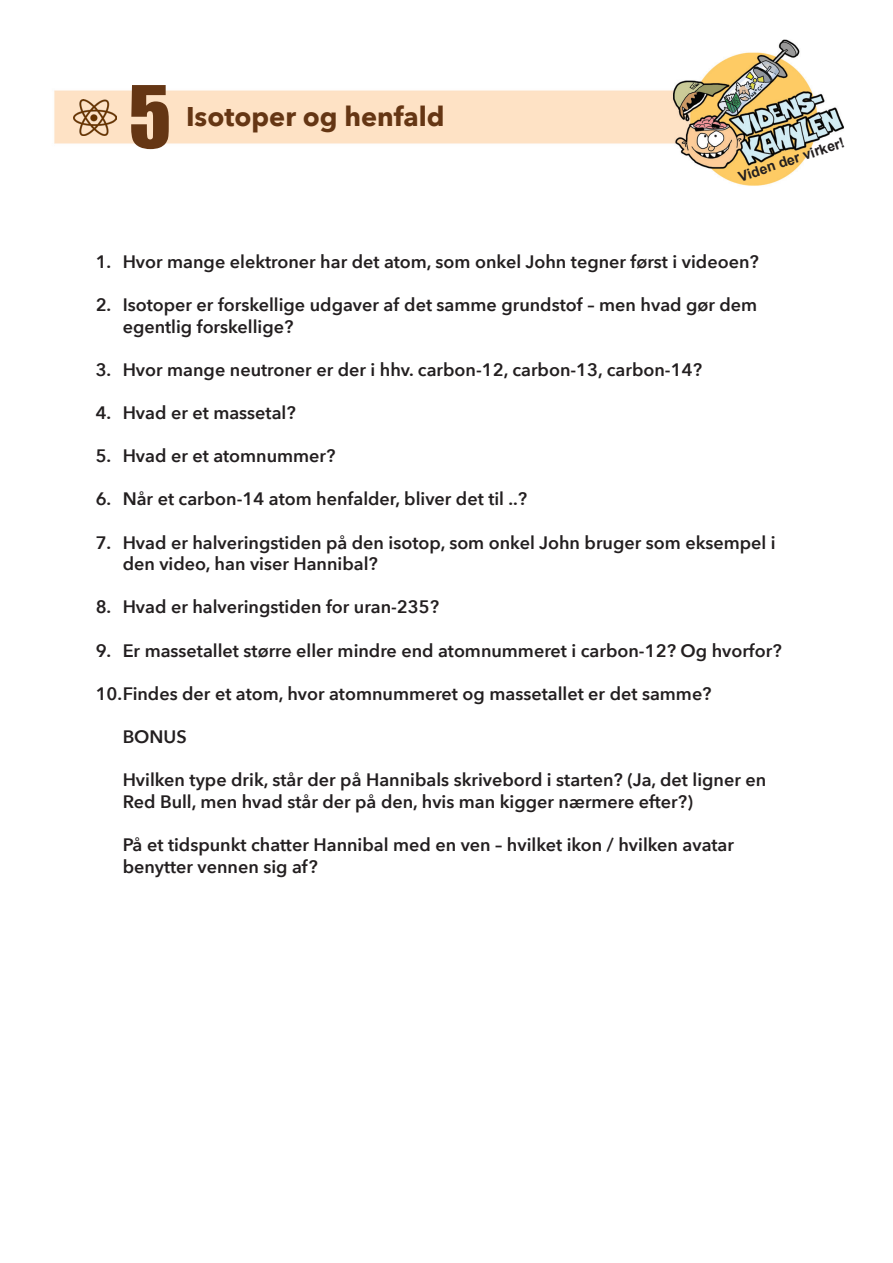
<style>
.page{position:relative;width:893px;height:1263px;background:#fff}
.page>*{position:absolute;margin:0;border:0;box-sizing:border-box;transform-origin:0 0}
.t1{font:79.5px "Impact";color:#653614}
.t2{font:700 27px "Avenir Next";color:#653614}
.t3{font:600 18px/21.6px "Avenir Next";color:#231f20}
.t4{font:700 14.1px "Arial";color:#231f20}
</style>
<div class="page">
<img style="left:54px;top:39px;width:790px;height:147px">
<img style="left:74px;top:99px;width:42px;height:37px">
<p class="t1" style="left:129px;top:55px;width:44px">5</p>
<p class="t2" style="left:186px;top:93px;width:260px">Isotoper og henfald</p>
<p class="t4" style="left:736px;top:169px;width:113px;rotate:-19deg">Viden der virker!</p>
<p class="t3" style="left:96px;top:250px;width:665px">1. Hvor mange elektroner har det atom, som onkel John tegner først i videoen?</p>
<p class="t3" style="left:123px;top:293px;width:636px;text-indent:-27px">2. Isotoper er forskellige udgaver af det samme grundstof – men hvad gør dem egentlig forskellige?</p>
<p class="t3" style="left:96px;top:358px;width:608px">3. Hvor mange neutroner er der i hhv. carbon-12, carbon-13, carbon-14?</p>
<p class="t3" style="left:96px;top:401px;width:202px">4. Hvad er et massetal?</p>
<p class="t3" style="left:96px;top:445px;width:241px">5. Hvad er et atomnummer?</p>
<p class="t3" style="left:96px;top:488px;width:433px">6. Når et carbon-14 atom henfalder, bliver det til ..?</p>
<p class="t3" style="left:123px;top:531px;width:654px;text-indent:-27px">7. Hvad er halveringstiden på den isotop, som onkel John bruger som eksempel i den video, han viser Hannibal?</p>
<p class="t3" style="left:96px;top:596px;width:345px">8. Hvad er halveringstiden for uran-235?</p>
<p class="t3" style="left:96px;top:639px;width:687px">9. Er massetallet større eller mindre end atomnummeret i carbon-12? Og hvorfor?</p>
<p class="t3" style="left:96px;top:682px;width:617px">10.Findes der et atom, hvor atomnummeret og massetallet er det samme?</p>
<p class="t3" style="left:123px;top:725px;width:66px">BONUS</p>
<p class="t3" style="left:123px;top:769px;width:645px">Hvilken type drik, står der på Hannibals skrivebord i starten? (Ja, det ligner en<br>Red Bull, men hvad står der på den, hvis man kigger nærmere efter?)</p>
<p class="t3" style="left:123px;top:833px;width:613px">På et tidspunkt chatter Hannibal med en ven – hvilket ikon / hvilken avatar benytter vennen sig af?</p>
</div>
